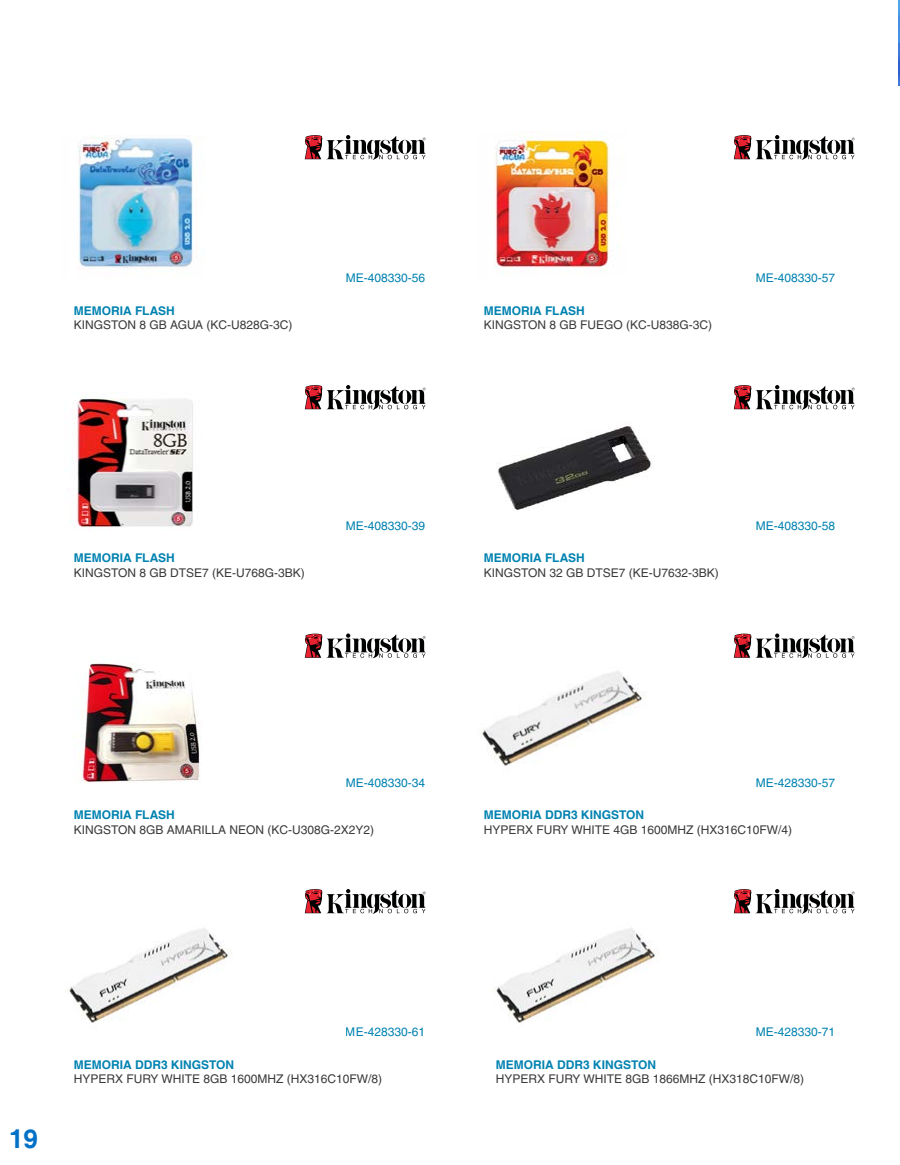
<style>
.page{position:relative;width:900px;height:1165px;background:#fff}
.page>*{position:absolute;margin:0;border:0;box-sizing:border-box;transform-origin:0 0}
.t1{font:700 26px "Helvetica";color:#0071c7}
.t2{font:12px "Helvetica";color:#3a3a3a}
.t3{font:700 12px "Helvetica";color:#0082b1}
.t4{font:12px "Helvetica CE";color:#0082b1}
</style>
<div class="page">
<img style="left:898px;top:43px;width:2px;height:42px">
<img style="left:898px;top:0;width:2px;height:43px">
<svg style="left:305px;top:135px;width:121px;height:25px"></svg>
<svg style="left:305px;top:385px;width:121px;height:25px"></svg>
<svg style="left:305px;top:633px;width:121px;height:25px"></svg>
<svg style="left:305px;top:889px;width:121px;height:25px"></svg>
<svg style="left:734px;top:135px;width:121px;height:25px"></svg>
<svg style="left:734px;top:385px;width:121px;height:25px"></svg>
<svg style="left:734px;top:633px;width:121px;height:25px"></svg>
<svg style="left:734px;top:889px;width:121px;height:25px"></svg>
<img style="left:77px;top:136px;width:119px;height:134px">
<img style="left:494px;top:131px;width:117px;height:137px">
<img style="left:74px;top:392px;width:119px;height:136px">
<img style="left:497px;top:422px;width:158px;height:88px">
<img style="left:81px;top:663px;width:121px;height:120px">
<img style="left:480px;top:671px;width:166px;height:95px">
<img style="left:65px;top:928px;width:167px;height:95px">
<img style="left:492px;top:928px;width:167px;height:95px">
<p class="t3" style="left:74px;top:303px;width:102px">MEMORIA FLASH</p>
<p class="t2" style="left:74px;top:318px;width:220px">KINGSTON 8 GB AGUA (KC-U828G-3C)</p>
<p class="t4" style="left:346px;top:271px;width:81px">ME-408330-56</p>
<p class="t4" style="left:756px;top:271px;width:81px">ME-408330-57</p>
<p class="t3" style="left:484px;top:303px;width:102px">MEMORIA FLASH</p>
<p class="t2" style="left:484px;top:318px;width:230px">KINGSTON 8 GB FUEGO (KC-U838G-3C)</p>
<p class="t3" style="left:74px;top:551px;width:102px">MEMORIA FLASH</p>
<p class="t2" style="left:74px;top:566px;width:232px">KINGSTON 8 GB DTSE7 (KE-U768G-3BK)</p>
<p class="t4" style="left:346px;top:519px;width:81px">ME-408330-39</p>
<p class="t3" style="left:484px;top:551px;width:102px">MEMORIA FLASH</p>
<p class="t2" style="left:484px;top:566px;width:236px">KINGSTON 32 GB DTSE7 (KE-U7632-3BK)</p>
<p class="t4" style="left:756px;top:519px;width:81px">ME-408330-58</p>
<p class="t4" style="left:346px;top:776px;width:81px">ME-408330-34</p>
<p class="t3" style="left:74px;top:808px;width:102px">MEMORIA FLASH</p>
<p class="t2" style="left:74px;top:823px;width:302px">KINGSTON 8GB AMARILLA NEON (KC-U308G-2X2Y2)</p>
<p class="t4" style="left:756px;top:776px;width:81px">ME-428330-57</p>
<p class="t3" style="left:484px;top:808px;width:162px">MEMORIA DDR3 KINGSTON</p>
<p class="t2" style="left:484px;top:823px;width:310px">HYPERX FURY WHITE 4GB 1600MHZ (HX316C10FW/4)</p>
<h1 class="t1" style="left:9px;top:1123px;width:30px">19</h1>
<p class="t4" style="left:346px;top:1025px;width:81px">ME-428330-61</p>
<p class="t4" style="left:756px;top:1025px;width:81px">ME-428330-71</p>
<p class="t3" style="left:74px;top:1057px;width:162px">MEMORIA DDR3 KINGSTON</p>
<p class="t2" style="left:74px;top:1072px;width:310px">HYPERX FURY WHITE 8GB 1600MHZ (HX316C10FW/8)</p>
<p class="t3" style="left:496px;top:1057px;width:162px">MEMORIA DDR3 KINGSTON</p>
<p class="t2" style="left:496px;top:1072px;width:310px">HYPERX FURY WHITE 8GB 1866MHZ (HX318C10FW/8)</p>
</div>
